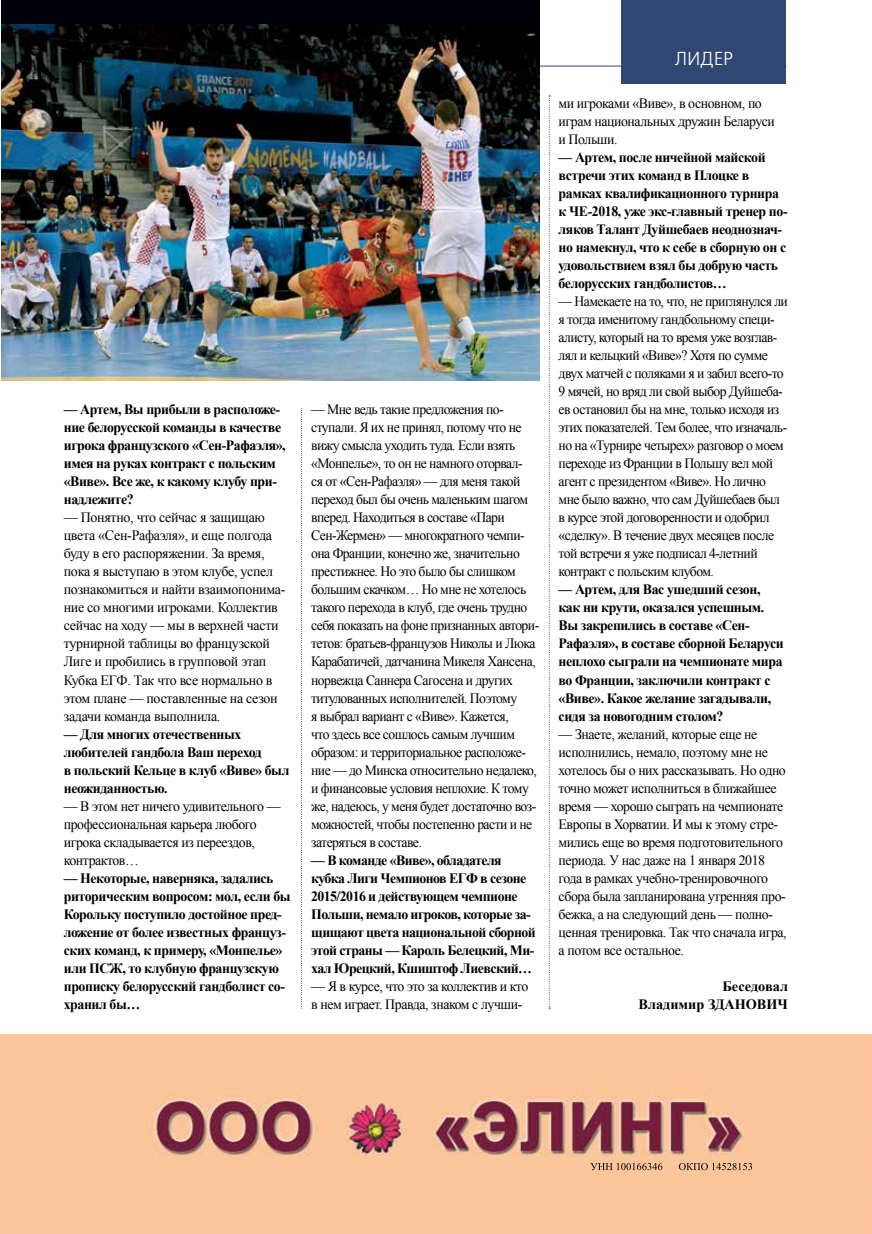
<style>
.page{position:relative;width:872px;height:1234px;background:#fff}
.page>*{position:absolute;margin:0;border:0;box-sizing:border-box;transform-origin:0 0}
.t1{font:18.75px "Free Set C";color:#fff}
.t2{font:14.25px/18px "Times New Roman";letter-spacing:-.04em;color:#000;scale:.96 1}
.t3{font:700 14.25px/18px "Times New Roman";letter-spacing:-.03em;color:#000}
.t4{font:14.25px/18px "Times New Roman";letter-spacing:-.04em;color:#000}
.t5{font:14.25px/18px "Times New Roman";letter-spacing:-.02em;color:#000}
.t6{font:700 14.25px/18px "Times New Roman";color:#000;text-align:right}
</style>
<div class="page">
<hr style="left:64px;top:66px;width:722px;height:1px;background:#304774">
<div style="left:621px;top:0;width:165px;height:83px;background:#304774"></div>
<img style="left:0;top:1034px;width:872px;height:199px">
<svg style="left:590px;top:1162px;width:72px;height:7px"></svg>
<svg style="left:679px;top:1162px;width:73px;height:7px"></svg>
<div style="left:1px;top:0;width:539px;height:381px;background:#01000a"></div>
<img style="left:1px;top:24px;width:539px;height:357px">
<svg style="left:301px;top:408px;width:1px;height:600px"></svg>
<svg style="left:549px;top:96px;width:1px;height:912px"></svg>
<p class="t3" style="left:64px;top:400px;width:223px">— Артем, Вы прибыли в расположе&shy;ние белорусской команды в качестве игрока французского «Сен-Рафаэля», имея на руках контракт с польским «Виве». Все же, к какому клубу при&shy;надлежите?</p>
<p class="t5" style="left:64px;top:508px;width:223px">— Понятно, что сейчас я защищаю цвета «Сен-Рафаэля», и еще полгода буду в его распоряжении. За время, пока я выступаю в этом клубе, успел познакомиться и найти взаимопонима&shy;ние со многими игроками. Коллектив сейчас на ходу — мы в верхней части турнирной таблицы во французской Лиге и пробились в групповой этап Кубка ЕГФ. Так что все нормально в этом плане — поставленные на сезон задачи команда выполнила.</p>
<p class="t3" style="left:64px;top:724px;width:227px">— Для многих отечественных любителей гандбола Ваш переход<br>в польский Кельце в клуб «Виве» был неожиданностью.</p>
<p class="t4" style="left:64px;top:796px;width:218px">— В этом нет ничего удивительного — профессиональная карьера любого игрока складывается из переездов, контрактов…</p>
<p class="t3" style="left:64px;top:868px;width:228px">— Некоторые, наверняка, задались риторическим вопросом: мол, если бы<br>Корольку поступило достойное пред&shy;ложение от более известных француз&shy;ских команд, к примеру, «Монпелье» или ПСЖ, то клубную французскую прописку белорусский гандболист со&shy;хранил бы…</p>
<p class="t2" style="left:311px;top:400px;width:239px">— Мне ведь такие предложения по&shy;ступали. Я их не принял, потому что не вижу смысла уходить туда. Если взять «Монпелье», то он не намного оторвал-<br>ся от «Сен-Рафаэля» — для меня такой переход был бы очень маленьким шагом вперед. Находиться в составе «Пари Сен-Жермен» — многократного чемпи&shy;она Франции, конечно же, значительно престижнее. Но это было бы слишком большим скачком… Но мне не хотелось такого перехода в клуб, где очень трудно себя показать на фоне признанных автори&shy;тетов: братьев-французов Николы и Люка Карабатичей, датчанина Микеля Хансена, норвежца Саннера Сагосена и других титулованных исполнителей. Поэтому<br>я выбрал вариант с «Виве». Кажется,<br>что здесь все сошлось самым лучшим образом: и территориальное расположе&shy;ние — до Минска относительно недалеко, и финансовые условия неплохие. К тому же, надеюсь, у меня будет достаточно воз&shy;можностей, чтобы постепенно расти и не затеряться в составе.</p>
<p class="t3" style="left:311px;top:850px;width:226px">— В команде «Виве», обладателя кубка Лиги Чемпионов ЕГФ в сезоне 2015/2016 и действующем чемпионе Польши, немало игроков, которые за&shy;щищают цвета национальной сборной этой страны — Кароль Белецкий, Ми&shy;хал Юрецкий, Кшиштоф Лиевский…</p>
<p class="t4" style="left:311px;top:976px;width:219px">— Я в курсе, что это за коллектив и кто в нем играет. Правда, знаком с лучши-</p>
<h1 class="t1" style="left:674px;top:49px;width:60px">ЛИДЕР</h1>
<p class="t4" style="left:558px;top:94px;width:218px">ми игроками «Виве», в основном, по играм национальных дружин Беларуси и Польши.</p>
<p class="t3" style="left:558px;top:148px;width:230px">— Артем, после ничейной майской встречи этих команд в Плоцке в рамках квалификационного турнира к ЧЕ-2018, уже экс-главный тренер по&shy;ляков Талант Дуйшебаев неоднознач&shy;но намекнул, что к себе в сборную он с удовольствием взял бы добрую часть белорусских гандболистов…</p>
<p class="t2" style="left:558px;top:292px;width:240px">— Намекаете на то, что, не приглянулся ли я тогда именитому гандбольному специ&shy;алисту, который на то время уже возглав&shy;лял и кельцкий «Виве»? Хотя по сумме двух матчей с поляками я и забил всего-то 9 мячей, но вряд ли свой выбор Дуйшеба&shy;ев остановил бы на мне, только исходя из этих показателей. Тем более, что изначаль&shy;но на «Турнире четырех» разговор о моем переходе из Франции в Польшу вел мой агент с президентом «Виве». Но лично мне было важно, что сам Дуйшебаев был в курсе этой договоренности и одобрил «сделку». В течение двух месяцев после той встречи я уже подписал 4-летний контракт с польским клубом.</p>
<p class="t3" style="left:558px;top:580px;width:227px">— Артем, для Вас ушедший сезон, как ни крути, оказался успешным.<br>Вы закрепились в составе «Сен-<br>Рафаэля», в составе сборной Беларуси неплохо сыграли на чемпионате мира во Франции, заключили контракт с «Виве». Какое желание загадывали, сидя за новогодним столом?</p>
<p class="t4" style="left:558px;top:724px;width:230px">— Знаете, желаний, которые еще не исполнились, немало, поэтому мне не хотелось бы о них рассказывать. Но одно точно может исполниться в ближайшее время — хорошо сыграть на чемпионате Европы в Хорватии. И мы к этому стре&shy;мились еще во время подготовительного периода. У нас даже на 1 января 2018 года в рамках учебно-тренировочного сбора была запланирована утренняя про&shy;бежка, а на следующий день — полно&shy;ценная тренировка. Так что сначала игра, а потом все остальное.</p>
<p class="t6" style="left:638px;top:976px;width:151px">Беседовал<br>Владимир ЗДАНОВИЧ</p>
</div>
